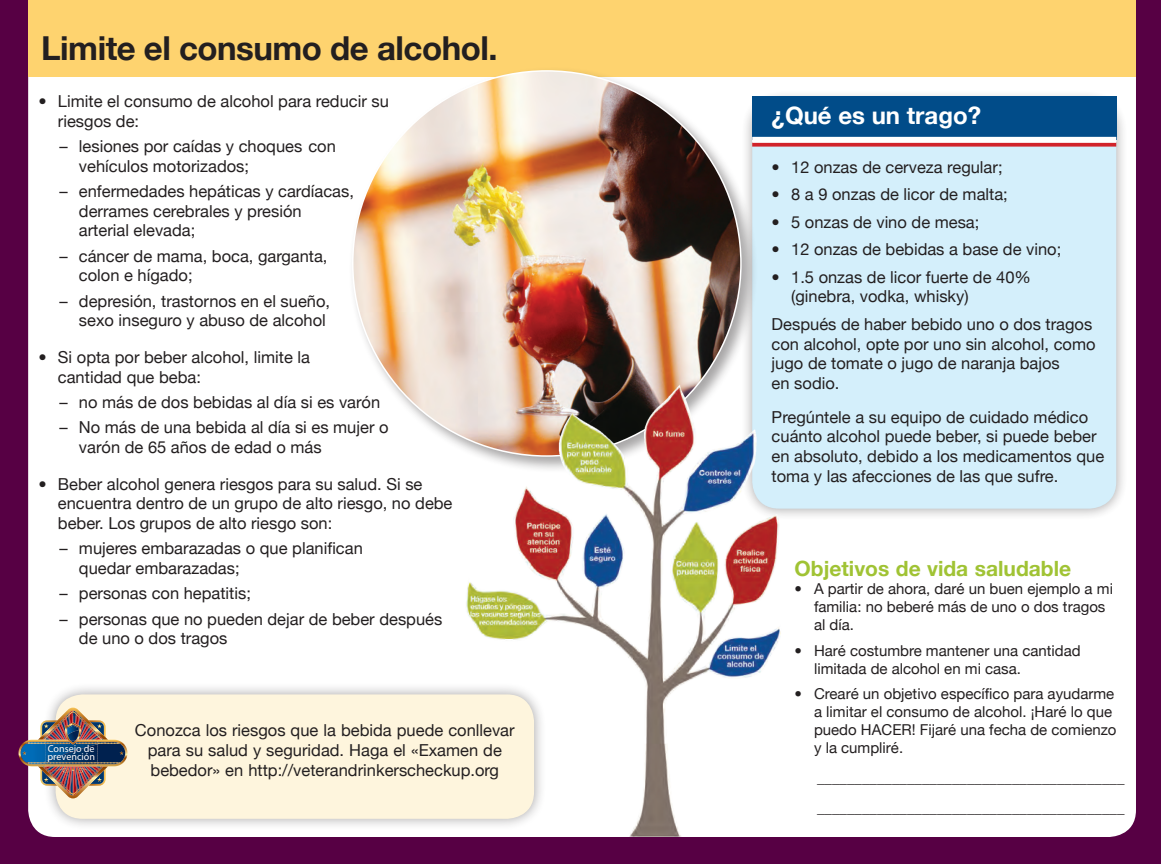
<style>
.page{position:relative;width:1161px;height:864px;background:#570044}
.page>*{position:absolute;margin:0;border:0;box-sizing:border-box;transform-origin:0 0}
.t1{font:700 33px "Helvetica Neue";letter-spacing:-.015em;color:#231f20}
.t2{font:700 24px "Helvetica Neue";color:#fff}
.t3{font:700 21px "Helvetica Neue";color:#a0c334}
.t4{font:16.5px/19.8px "Helvetica Neue";color:#231f20}
.t5{font:15px/18px "Helvetica Neue";color:#231f20}
.t6{font:10.05px/8.7px "Myriad Pro";color:#fff}
</style>
<div class="page">
<div style="left:28px;top:77px;width:1108px;height:760px;background:#fff"></div>
<div style="left:28px;top:0;width:1108px;height:77px;background:#fed36f"></div>
<div style="left:43px;top:682px;width:503px;height:149px;background:#231f20;opacity:.4"></div>
<div style="left:56px;top:694px;width:478px;height:125px;background:#fef5dd;border-radius:27px"></div>
<div style="left:740px;top:89px;width:389px;height:432px;background:#231f20;opacity:.4"></div>
<div style="left:752px;top:102px;width:364px;height:407px;background:#d4effb;border-radius:27px"></div>
<div style="left:752px;top:97px;width:364px;height:43px;background:#014c89"></div>
<div style="left:752px;top:142px;width:364px;height:5px;background:#d1232a"></div>
<div style="left:752px;top:137px;width:364px;height:6px;background:#fff"></div>
<div style="left:348px;top:66px;width:410px;height:407px;background:#231f20;opacity:.4"></div>
<img style="left:353px;top:72px;width:387px;height:383px">
<img style="left:449px;top:375px;width:340px;height:462px">
<img style="left:19px;top:708px;width:108px;height:90px">
<h2 class="t1" style="left:41px;top:28px;width:458px">Limite el consumo de alcohol.</h2>
<p class="t4" style="left:58px;top:91px;width:333px">Limite el consumo de alcohol para reducir su riesgos de:</p>
<p class="t4" style="left:79px;top:136px;width:259px">lesiones por caídas y choques con vehículos motorizados;</p>
<p class="t4" style="left:79px;top:181px;width:277px">enfermedades hepáticas y cardíacas, derrames cerebrales y presión arterial elevada;</p>
<p class="t4" style="left:79px;top:246px;width:250px">cáncer de mama, boca, garganta, colon e hígado;</p>
<p class="t4" style="left:79px;top:291px;width:253px">depresión, trastornos en el sueño, sexo inseguro y abuso de alcohol</p>
<p class="t4" style="left:58px;top:347px;width:254px">Si opta por beber alcohol, limite la cantidad que beba:</p>
<p class="t4" style="left:79px;top:392px;width:303px">no más de dos bebidas al día si es varón</p>
<p class="t4" style="left:79px;top:417px;width:311px">No más de una bebida al día si es mujer o varón de 65 años de edad o más</p>
<p class="t4" style="left:58px;top:474px;width:396px">Beber alcohol genera riesgos para su salud. Si se encuentra dentro de un grupo de alto riesgo, no debe beber. Los grupos de alto riesgo son:</p>
<p class="t4" style="left:79px;top:538px;width:285px">mujeres embarazadas o que planifican quedar embarazadas;</p>
<p class="t4" style="left:79px;top:583px;width:174px">personas con hepatitis;</p>
<p class="t4" style="left:79px;top:609px;width:365px">personas que no pueden dejar de beber después de uno o dos tragos</p>
<p class="t4" style="left:38px;top:91px;width:10px">•</p>
<p class="t4" style="left:59px;top:136px;width:10px">–</p>
<p class="t4" style="left:59px;top:181px;width:10px">–</p>
<p class="t4" style="left:59px;top:246px;width:10px">–</p>
<p class="t4" style="left:59px;top:291px;width:10px">–</p>
<p class="t4" style="left:38px;top:347px;width:10px">•</p>
<p class="t4" style="left:59px;top:389px;width:10px;line-height:25.2px">– –</p>
<p class="t4" style="left:38px;top:474px;width:10px">•</p>
<p class="t4" style="left:59px;top:538px;width:10px">–</p>
<p class="t4" style="left:59px;top:581px;width:10px;line-height:25.2px">– –</p>
<h3 class="t6" style="left:47px;top:744px;width:49px">Consejo de prevención</h3>
<p class="t4" style="left:135px;top:720px;width:381px;text-align:center">Conozca los riesgos que la bebida puede conllevar para su salud y seguridad. Haga el «Examen de bebedor» en http://veterandrinkerscheckup.org</p>
<h3 class="t2" style="left:772px;top:100px;width:211px">¿Qué es un trago?</h3>
<p class="t4" style="left:791px;top:157px;width:213px">12 onzas de cerveza regular;</p>
<p class="t4" style="left:791px;top:184px;width:218px">8 a 9 onzas de licor de malta;</p>
<p class="t4" style="left:791px;top:212px;width:190px">5 onzas de vino de mesa;</p>
<p class="t4" style="left:791px;top:239px;width:272px">12 onzas de bebidas a base de vino;</p>
<p class="t4" style="left:791px;top:267px;width:241px">1.5 onzas de licor fuerte de 40% (ginebra, vodka, whisky)</p>
<p class="t4" style="left:772px;top:314px;width:325px">Después de haber bebido uno o dos tragos con alcohol, opte por uno sin alcohol, como jugo de tomate o jugo de naranja bajos<br>en sodio.</p>
<p class="t4" style="left:772px;top:407px;width:334px">Pregúntele a su equipo de cuidado médico cuánto alcohol puede beber, si puede beber en absoluto, debido a los medicamentos que toma y las afecciones de las que sufre.</p>
<p class="t4" style="left:772px;top:153px;width:10px;line-height:27.3px;text-align:justify">• • • • •</p>
<h3 class="t3" style="left:795px;top:556px;width:278px">Objetivos de vida saludable</h3>
<p class="t5" style="left:795px;top:580px;width:9px">•</p>
<p class="t5" style="left:814px;top:580px;width:300px">A partir de ahora, daré un buen ejemplo a mi familia: no beberé más de uno o dos tragos al día.</p>
<p class="t5" style="left:814px;top:641px;width:268px">Haré costumbre mantener una cantidad limitada de alcohol en mi casa.</p>
<p class="t5" style="left:814px;top:685px;width:304px">Crearé un objetivo específico para ayudarme a limitar el consumo de alcohol. ¡Haré lo que puedo HACER! Fijaré una fecha de comienzo y la cumpliré.</p>
<p class="t5" style="left:795px;top:641px;width:9px">•</p>
<p class="t5" style="left:795px;top:685px;width:9px">•</p>
<p class="t5" style="left:817px;top:763px;width:309px;line-height:30px">_________________________________________ _________________________________________</p>
</div>
